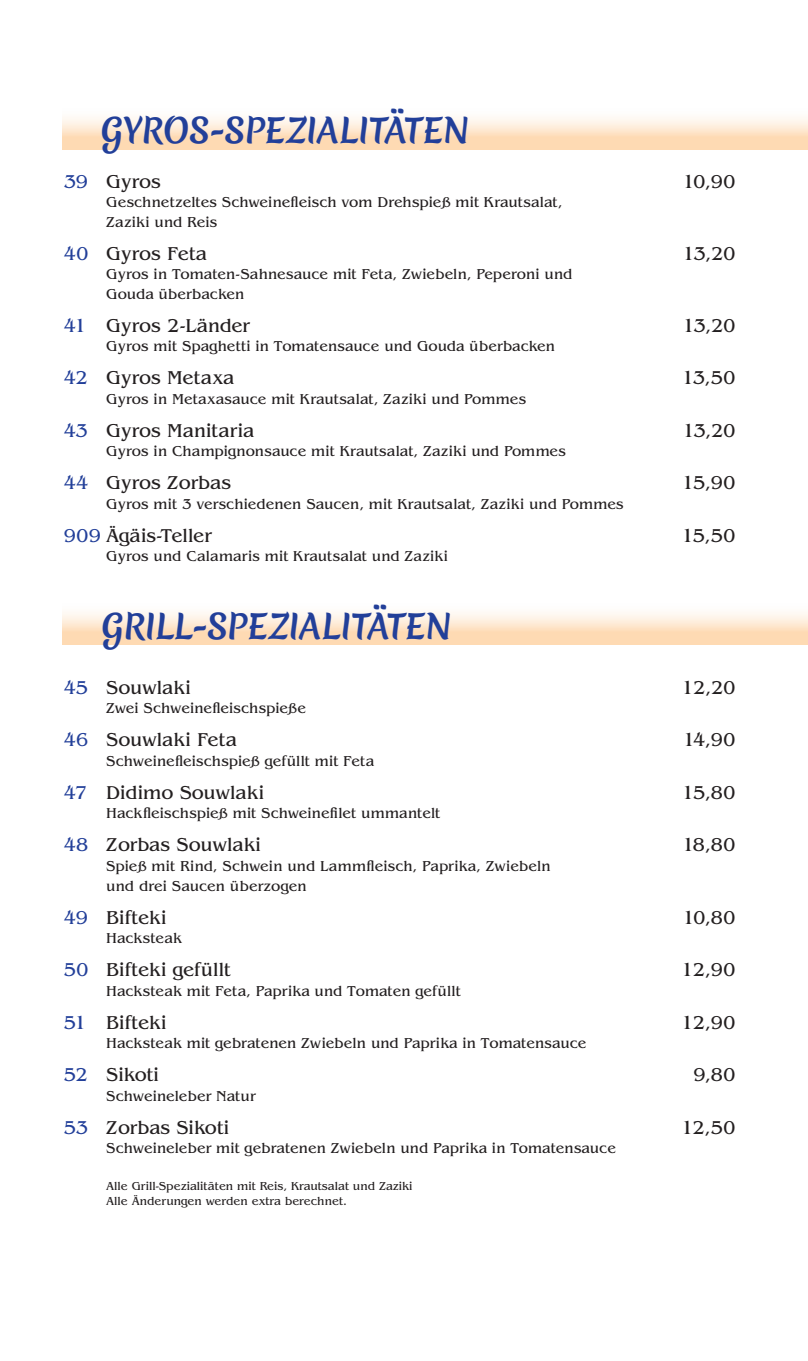
<style>
.page{position:relative;width:808px;height:1361px;background:#fff}
.page>*{position:absolute;margin:0;border:0;box-sizing:border-box;transform-origin:0 0}
.t1{font:700 33px "Merienda";letter-spacing:-.01em;color:#223f99}
.t2{font:19.5px "Benguiat Std";letter-spacing:-.005em;color:#231f20}
.t3{font:15px/19.5px "Benguiat Std";letter-spacing:.005em;color:#231f20}
.t4{font:12px/14.4px "Benguiat Std";color:#231f20}
.s1{color:#223f99}
</style>
<div class="page">
<div style="left:63px;top:107px;width:745px;height:43px;background:linear-gradient(to bottom,#feffff,#fed2a2)"></div>
<div style="left:63px;top:602px;width:745px;height:42px;background:linear-gradient(to bottom,#feffff,#fed4a7)"></div>
<h1 class="t1" style="left:101px;top:106px;width:370px">GYROS-SPEZIALITÄTEN</h1>
<h2 class="t2" style="left:64px;top:170px;width:99px"><span class="s1">39</span> Gyros</h2>
<h2 class="t2" style="left:682px;top:170px;width:55px">10,90</h2>
<p class="t3" style="left:106px;top:193px;width:458px">Geschnetzeltes Schweinefleisch vom Drehspieß mit Krautsalat,<br>Zaziki und Reis</p>
<h2 class="t2" style="left:64px;top:242px;width:145px"><span class="s1">40</span> Gyros Feta</h2>
<h2 class="t2" style="left:682px;top:242px;width:55px">13,20</h2>
<p class="t3" style="left:106px;top:265px;width:468px">Gyros in Tomaten-Sahnesauce mit Feta, Zwiebeln, Peperoni und<br>Gouda überbacken</p>
<h2 class="t2" style="left:64px;top:314px;width:188px"><span class="s1">41</span> Gyros 2-Länder</h2>
<h2 class="t2" style="left:682px;top:314px;width:55px">13,20</h2>
<p class="t3" style="left:106px;top:337px;width:450px">Gyros mit Spaghetti in Tomatensauce und Gouda überbacken</p>
<h2 class="t2" style="left:64px;top:367px;width:172px"><span class="s1">42</span> Gyros Metaxa</h2>
<h2 class="t2" style="left:682px;top:367px;width:55px">13,50</h2>
<p class="t3" style="left:106px;top:389px;width:421px">Gyros in Metaxasauce mit Krautsalat, Zaziki und Pommes</p>
<h2 class="t2" style="left:64px;top:419px;width:192px"><span class="s1">43</span> Gyros Manitaria</h2>
<h2 class="t2" style="left:682px;top:419px;width:55px">13,20</h2>
<p class="t3" style="left:106px;top:442px;width:461px">Gyros in Champignonsauce mit Krautsalat, Zaziki und Pommes</p>
<h2 class="t2" style="left:64px;top:472px;width:169px"><span class="s1">44</span> Gyros Zorbas</h2>
<h2 class="t2" style="left:682px;top:472px;width:55px">15,90</h2>
<p class="t3" style="left:106px;top:494px;width:519px">Gyros mit 3 verschiedenen Saucen, mit Krautsalat, Zaziki und Pommes</p>
<h2 class="t2" style="left:64px;top:524px;width:150px"><span class="s1">909</span> Ägäis-Teller</h2>
<h2 class="t2" style="left:682px;top:524px;width:56px">15,50</h2>
<p class="t3" style="left:106px;top:547px;width:343px">Gyros und Calamaris mit Krautsalat und Zaziki</p>
<h1 class="t1" style="left:101px;top:602px;width:352px">GRILL-SPEZIALITÄTEN</h1>
<h2 class="t2" style="left:64px;top:677px;width:128px"><span class="s1">45</span> Souwlaki</h2>
<h2 class="t2" style="left:681px;top:677px;width:56px">12,20</h2>
<p class="t3" style="left:106px;top:699px;width:201px">Zwei Schweinefleischspieße</p>
<h2 class="t2" style="left:64px;top:729px;width:174px"><span class="s1">46</span> Souwlaki Feta</h2>
<h2 class="t2" style="left:683px;top:729px;width:54px">14,90</h2>
<p class="t3" style="left:106px;top:751px;width:269px">Schweinefleischspieß gefüllt mit Feta</p>
<h2 class="t2" style="left:64px;top:782px;width:202px"><span class="s1">47</span> Didimo Souwlaki</h2>
<h2 class="t2" style="left:682px;top:782px;width:55px">15,80</h2>
<p class="t3" style="left:106px;top:804px;width:335px">Hackfleischspieß mit Schweinefilet ummantelt</p>
<h2 class="t2" style="left:64px;top:834px;width:199px"><span class="s1">48</span> Zorbas Souwlaki</h2>
<h2 class="t2" style="left:682px;top:834px;width:55px">18,80</h2>
<p class="t3" style="left:106px;top:856px;width:446px">Spieß mit Rind, Schwein und Lammfleisch, Paprika, Zwiebeln und drei Saucen überzogen</p>
<h2 class="t2" style="left:64px;top:906px;width:104px"><span class="s1">49</span> Bifteki</h2>
<h2 class="t2" style="left:682px;top:906px;width:55px">10,80</h2>
<p class="t3" style="left:106px;top:928px;width:77px">Hacksteak</p>
<h2 class="t2" style="left:64px;top:959px;width:168px"><span class="s1">50</span> Bifteki gefüllt</h2>
<h2 class="t2" style="left:681px;top:959px;width:56px">12,90</h2>
<p class="t3" style="left:106px;top:981px;width:356px">Hacksteak mit Feta, Paprika und Tomaten gefüllt</p>
<h2 class="t2" style="left:64px;top:1011px;width:104px"><span class="s1">51</span> Bifteki</h2>
<h2 class="t2" style="left:681px;top:1011px;width:56px">12,90</h2>
<p class="t3" style="left:106px;top:1033px;width:482px">Hacksteak mit gebratenen Zwiebeln und Paprika in Tomatensauce</p>
<h2 class="t2" style="left:64px;top:1064px;width:97px"><span class="s1">52</span> Sikoti</h2>
<h2 class="t2" style="left:693px;top:1064px;width:44px">9,80</h2>
<p class="t3" style="left:106px;top:1086px;width:151px">Schweineleber Natur</p>
<h2 class="t2" style="left:64px;top:1116px;width:167px"><span class="s1">53</span> Zorbas Sikoti</h2>
<h2 class="t2" style="left:681px;top:1116px;width:56px">12,50</h2>
<p class="t3" style="left:106px;top:1138px;width:511px">Schweineleber mit gebratenen Zwiebeln und Paprika in Tomatensauce</p>
<p class="t4" style="left:106px;top:1179px;width:308px">Alle Grill-Spezialitäten mit Reis, Krautsalat und Zaziki<br>Alle Änderungen werden extra berechnet.</p>
</div>
